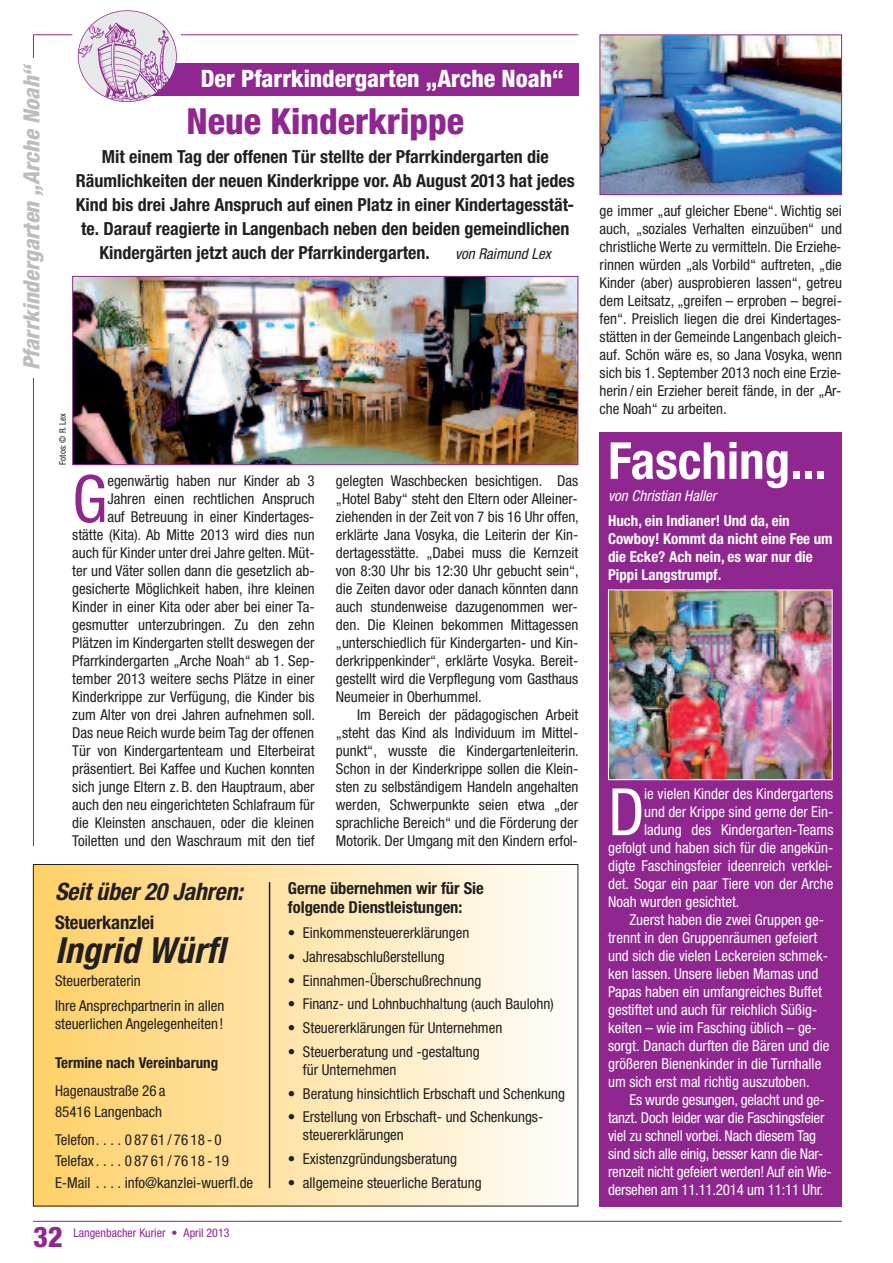
<style>
.page{position:relative;width:893px;height:1263px;background:#fff}
.page>*{position:absolute;margin:0;border:0;box-sizing:border-box;transform-origin:0 0}
.t1{font:condensed 65.4px "Helvetica Neue";color:#90268f}
.t2{font:condensed 65.4px "Helvetica Neue";color:#fff}
.t3{font:700 condensed 51px "Helvetica Neue";color:#fff}
.t4{font:800 condensed 36px "Helvetica Neue";color:#90268f}
.t5{font:italic 700 condensed 36px "Helvetica Neue";color:#231f20}
.t6{font:800 condensed 28.5px "Helvetica Neue";color:#90268f}
.t7{font:800 condensed 24px "Helvetica Neue";color:#fff}
.t8{font:italic 700 condensed 24px "Helvetica Neue";letter-spacing:-.005em;color:#231f20}
.t9{font:italic 800 condensed 22.5px "Helvetica Neue";letter-spacing:.005em;color:#bcbdc0}
.t10{font:700 condensed 18.75px "Helvetica Neue";letter-spacing:-.01em;color:#231f20}
.t11{font:700 condensed 18px "Helvetica Neue";color:#231f20}
.t12{font:700 condensed 16.5px/19.5px "Helvetica Neue";color:#231f20}
.t13{font:condensed 15px/18px "Helvetica Neue";color:#231f20}
.t14{font:condensed 15px "Helvetica Neue";color:#fff}
.t15{font:700 condensed 15px/18px "Helvetica Neue";color:#fff}
.t16{font:700 condensed 15px "Helvetica Neue";color:#231f20}
.t17{font:italic condensed 15px "Helvetica Neue";color:#fff}
.t18{font:italic condensed 15px "Helvetica Neue";letter-spacing:.005em;color:#231f20}
.t19{font:condensed 12px "Helvetica Neue";color:#90268f}
.t20{font:condensed 9px "Helvetica Neue";color:#231f20}
</style>
<div class="page">
<hr style="left:33px;top:34px;width:1px;height:812px;background:#90268f">
<div style="left:23px;top:58px;width:27px;height:320px;background:#fff"></div>
<hr style="left:181px;top:34px;width:397px;height:1px;background:#90268f">
<hr style="left:33px;top:34px;width:39px;height:1px;background:#90268f">
<hr style="left:33px;top:1221px;width:809px;height:1px;background:#90268f">
<div style="left:143px;top:64px;width:435px;height:32px;background:#90268f"></div>
<div style="left:79px;top:11px;width:97px;height:90px;background:#e7e8e9;border-radius:50%"></div>
<img style="left:79px;top:21px;width:92px;height:80px">
<div style="left:78px;top:10px;width:99px;height:92px;border:2px solid #90268f;border-radius:50%"></div>
<div style="left:33px;top:864px;width:545px;height:342px;background:linear-gradient(to right,#fed066,#fefdfa)"></div>
<hr style="left:269px;top:882px;width:1px;height:306px;background:#231f20">
<div style="left:600px;top:432px;width:242px;height:774px;background:#90268f"></div>
<img style="left:610px;top:592px;width:220px;height:186px">
<div style="left:608px;top:590px;width:224px;height:190px;border:1px solid #fff"></div>
<img style="left:74px;top:278px;width:502px;height:185px">
<div style="left:72px;top:276px;width:506px;height:189px;border:1px solid #90268f"></div>
<img style="left:602px;top:37px;width:238px;height:156px">
<div style="left:600px;top:35px;width:242px;height:160px;border:1px solid #90268f"></div>
<h3 class="t9" style="left:23px;top:370px;width:306px;rotate:-90deg">Pfarrkindergarten „Arche Noah“</h3>
<h3 class="t7" style="left:201px;top:70px;width:365px">Der Pfarrkindergarten „Arche Noah“</h3>
<h3 class="t4" style="left:186px;top:108px;width:279px">Neue Kinderkrippe</h3>
<p class="t11" style="left:102px;top:150px;width:448px">Mit einem Tag der offenen Tür stellte der Pfarrkindergarten die</p>
<p class="t11" style="left:76px;top:174px;width:500px">Räumlichkeiten der neuen Kinderkrippe vor. Ab August 2013 hat jedes</p>
<p class="t11" style="left:76px;top:198px;width:499px">Kind bis drei Jahre Anspruch auf einen Platz in einer Kindertagesstät-</p>
<p class="t11" style="left:81px;top:222px;width:490px">te. Darauf reagierte in Langenbach neben den beiden gemeindlichen</p>
<p class="t11" style="left:100px;top:246px;width:332px">Kindergärten jetzt auch der Pfarrkindergarten.</p>
<p class="t18" style="left:455px;top:248px;width:98px">von Raimund Lex</p>
<p class="t20" style="left:60px;top:465px;width:53px;rotate:-90deg">Fotos: © R. Lex</p>
<h1 class="t1" style="left:72px;top:475px;width:37px">G</h1>
<p class="t13" style="left:72px;top:473px;width:244px;text-align:right">egenwärtig haben nur Kinder ab 3<br>Jahren einen rechtlichen Anspruch<br>auf Betreuung in einer Kindertages-<br>stätte (Kita). Ab Mitte 2013 wird dies nun auch für Kinder unter drei Jahre gelten. Müt&shy;ter und Väter sollen dann die gesetzlich ab&shy;gesicherte Möglichkeit haben, ihre kleinen Kinder in einer Kita oder aber bei einer Ta&shy;gesmutter unterzubringen. Zu den zehn Plätzen im Kindergarten stellt deswegen der Pfarrkindergarten „Arche Noah“ ab 1. Sep&shy;tember 2013 weitere sechs Plätze in einer Kinderkrippe zur Verfügung, die Kinder bis zum Alter von drei Jahren aufnehmen soll.<br>Das neue Reich wurde beim Tag der offenen Tür von Kindergartenteam und Elterbeirat präsentiert. Bei Kaffee und Kuchen konnten sich junge Eltern z. B. den Hauptraum, aber auch den neu eingerichteten Schlafraum für die Kleinsten anschauen, oder die kleinen Toiletten und den Waschraum mit den tief</p>
<p class="t13" style="left:336px;top:473px;width:244px;text-align:justify">gelegten Waschbecken besichtigen. Das „Hotel Baby“ steht den Eltern oder Alleiner&shy;ziehenden in der Zeit von 7 bis 16 Uhr offen, erklärte Jana Vosyka, die Leiterin der Kin&shy;dertagesstätte. „Dabei muss die Kernzeit von 8:30 Uhr bis 12:30 Uhr gebucht sein“, die Zeiten davor oder danach könnten dann auch stundenweise dazugenommen wer&shy;den. Die Kleinen bekommen Mittagessen „unterschiedlich für Kindergarten- und Kin&shy;derkrippenkinder“, erklärte Vosyka. Bereit&shy;gestellt wird die Verpflegung vom Gasthaus Neumeier in Oberhummel.</p>
<p class="t13" style="left:336px;top:707px;width:244px;text-align:justify;text-indent:21px">Im Bereich der pädagogischen Arbeit „steht das Kind als Individuum im Mittel&shy;punkt“, wusste die Kindergartenleiterin.<br>Schon in der Kinderkrippe sollen die Klein&shy;sten zu selbständigem Handeln angehalten werden, Schwerpunkte seien etwa „der sprachliche Bereich“ und die Förderung der Motorik. Der Umgang mit den Kindern erfol-</p>
<h3 class="t8" style="left:55px;top:883px;width:189px">Seit über 20 Jahren:</h3>
<p class="t10" style="left:55px;top:915px;width:101px">Steuerkanzlei</p>
<h3 class="t5" style="left:55px;top:938px;width:172px">Ingrid Würfl</h3>
<p class="t13" style="left:55px;top:970px;width:171px;line-height:24.5px">Steuerberaterin<br>Ihre Ansprechpartnerin in allen</p>
<p class="t13" style="left:55px;top:1015px;width:170px">steuerlichen Angelegenheiten!</p>
<p class="t16" style="left:55px;top:1057px;width:165px">Termine nach Vereinbarung</p>
<p class="t13" style="left:55px;top:1081px;width:112px;line-height:21.5px">Hagenaustraße 26a<br>85416 Langenbach</p>
<p class="t13" style="left:55px;top:1130px;width:200px;line-height:21.5px">Telefon. . . . 08761/7618-0<br>Telefax....08761/7618-19<br>E-Mail . . . . info@kanzlei-wuerfl.de</p>
<p class="t12" style="left:288px;top:880px;width:197px">Gerne übernehmen wir für Sie folgende Dienstleistungen:</p>
<p class="t13" style="left:288px;top:925px;width:183px">• Einkommensteuererklärungen</p>
<p class="t13" style="left:288px;top:949px;width:158px">• Jahresabschlußerstellung</p>
<p class="t13" style="left:288px;top:972px;width:195px">• Einnahmen-Überschußrechnung</p>
<p class="t13" style="left:288px;top:996px;width:267px">• Finanz- und Lohnbuchhaltung (auch Baulohn)</p>
<p class="t13" style="left:288px;top:1020px;width:216px">• Steuererklärungen für Unternehmen</p>
<p class="t13" style="left:303px;top:1044px;width:178px;text-indent:-15px">• Steuerberatung und -gestaltung für Unternehmen</p>
<p class="t13" style="left:288px;top:1085px;width:279px">• Beratung hinsichtlich Erbschaft und Schenkung</p>
<p class="t13" style="left:303px;top:1109px;width:242px;text-indent:-15px">• Erstellung von Erbschaft- und Schenkungs&shy;steuererklärungen</p>
<p class="t13" style="left:288px;top:1151px;width:171px">• Existenzgründungsberatung</p>
<p class="t13" style="left:288px;top:1175px;width:195px">• allgemeine steuerliche Beratung</p>
<h3 class="t6" style="left:33px;top:1227px;width:31px">32</h3>
<p class="t19" style="left:74px;top:1228px;width:158px">Langenbacher Kurier • April 2013</p>
<p class="t13" style="left:600px;top:203px;width:244px;text-align:justify">ge immer „auf gleicher Ebene“. Wichtig sei auch, „soziales Verhalten einzuüben“ und christliche Werte zu vermitteln. Die Erziehe&shy;rinnen würden „als Vorbild“ auftreten, „die Kinder (aber) ausprobieren lassen“, getreu dem Leitsatz, „greifen – erproben – begrei&shy;fen“. Preislich liegen die drei Kindertages&shy;stätten in der Gemeinde Langenbach gleich&shy;auf. Schön wäre es, so Jana Vosyka, wenn sich bis 1. September 2013 noch eine Erzie&shy;herin / ein Erzieher bereit fände, in der „Ar&shy;che Noah“ zu arbeiten.</p>
<h2 class="t3" style="left:608px;top:442px;width:220px">Fasching...</h2>
<p class="t17" style="left:608px;top:491px;width:110px">von Christian Haller</p>
<p class="t15" style="left:608px;top:513px;width:226px">Huch, ein Indianer! Und da, ein<br>Cowboy! Kommt da nicht eine Fee um die Ecke? Ach nein, es war nur die<br>Pippi Langstrumpf.</p>
<h1 class="t2" style="left:608px;top:788px;width:38px">D</h1>
<p class="t14" style="left:644px;top:788px;width:191px">ie vielen Kinder des Kindergartens</p>
<p class="t14" style="left:644px;top:806px;width:191px">und der Krippe sind gerne der Ein-</p>
<p class="t14" style="left:644px;top:824px;width:191px">ladung des Kindergarten-Teams</p>
<p class="t14" style="left:608px;top:842px;width:227px">gefolgt und haben sich für die angekün-</p>
<p class="t14" style="left:608px;top:860px;width:226px">digte Faschingsfeier ideenreich verklei-</p>
<p class="t14" style="left:608px;top:878px;width:227px">det. Sogar ein paar Tiere von der Arche</p>
<p class="t14" style="left:608px;top:896px;width:133px">Noah wurden gesichtet.</p>
<p class="t14" style="left:629px;top:914px;width:196px">Zuerst haben die zwei Gruppen ge-</p>
<p class="t14" style="left:608px;top:932px;width:211px">trennt in den Gruppenräumen gefeiert</p>
<p class="t14" style="left:608px;top:950px;width:221px">und sich die vielen Leckereien schmek-</p>
<p class="t14" style="left:608px;top:968px;width:212px">ken lassen. Unsere lieben Mamas und</p>
<p class="t14" style="left:608px;top:986px;width:215px">Papas haben ein umfangreiches Buffet</p>
<p class="t14" style="left:608px;top:1004px;width:211px">gestiftet und auch für reichlich Süßig-</p>
<p class="t14" style="left:608px;top:1022px;width:210px">keiten – wie im Fasching üblich – ge-</p>
<p class="t14" style="left:608px;top:1040px;width:223px">sorgt. Danach durften die Bären und die</p>
<p class="t14" style="left:608px;top:1058px;width:215px">größeren Bienenkinder in die Turnhalle</p>
<p class="t14" style="left:608px;top:1076px;width:203px">um sich erst mal richtig auszutoben.</p>
<p class="t14" style="left:629px;top:1094px;width:197px">Es wurde gesungen, gelacht und ge-</p>
<p class="t14" style="left:608px;top:1112px;width:218px">tanzt. Doch leider war die Faschingsfeier</p>
<p class="t14" style="left:608px;top:1130px;width:210px">viel zu schnell vorbei. Nach diesem Tag</p>
<p class="t14" style="left:608px;top:1148px;width:217px">sind sich alle einig, besser kann die Nar-</p>
<p class="t14" style="left:608px;top:1166px;width:225px">renzeit nicht gefeiert werden! Auf ein Wie-</p>
<p class="t14" style="left:608px;top:1184px;width:217px">dersehen am 11.11.2014 um 11:11 Uhr.</p>
</div>
